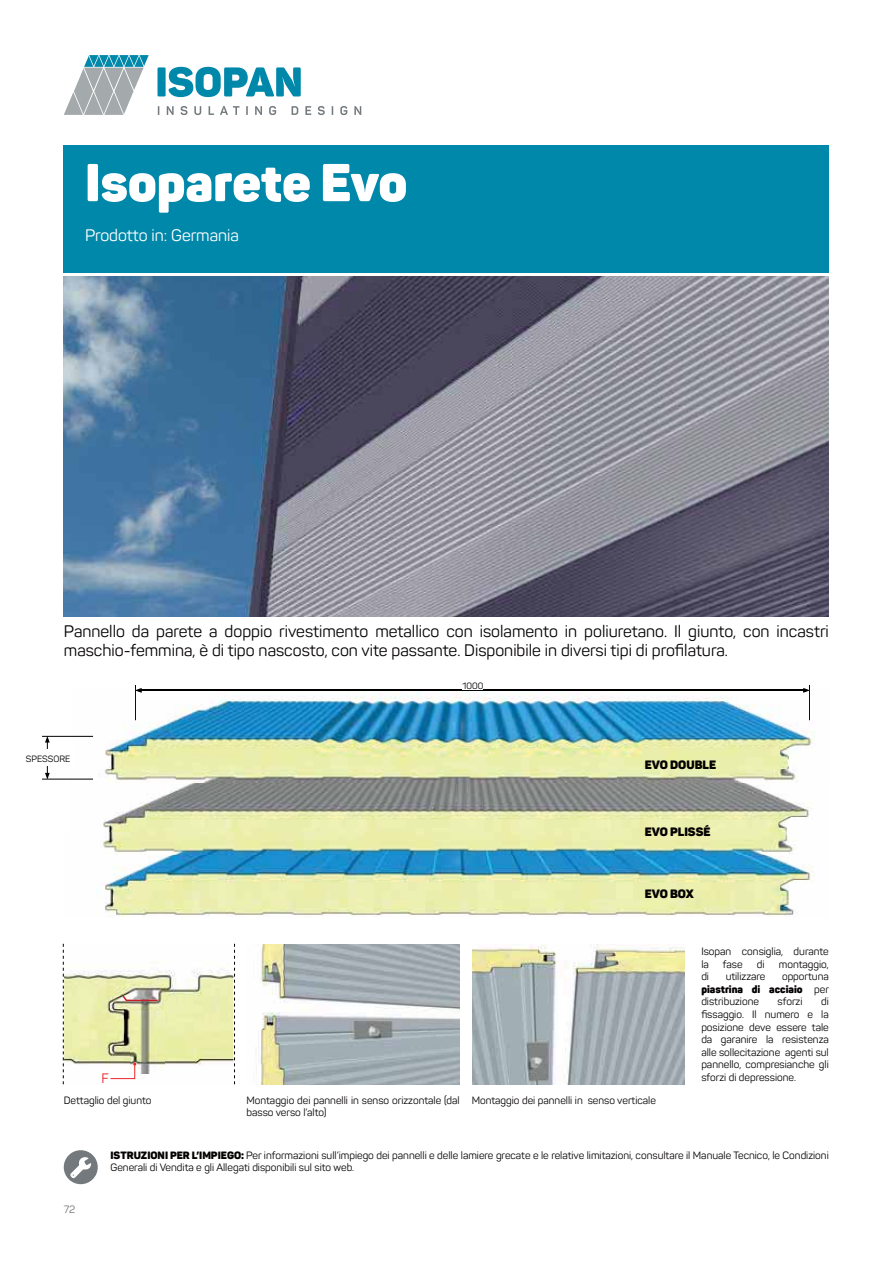
<style>
.page{position:relative;width:893px;height:1263px;background:#fff}
.page>*{position:absolute;margin:0;border:0;box-sizing:border-box;transform-origin:0 0}
.t1{font:900 52.5px "Panton";color:#fff}
.t2{font:16.5px/19.8px "Panton";color:#040000}
.t3{font:16.5px "Panton";color:#fff}
.t4{font:13.5px "Panton";color:#ee2529}
.t5{font:900 12px "Panton";color:#040000}
.t6{font:10.5px/12.6px "Panton";color:#040000}
.t7{font:10.5px "Panton";color:#73797d}
.t8{font:9px "Panton";color:#040000}
.s1{font-weight:900}
</style>
<div class="page">
<div style="left:64px;top:145px;width:765px;height:127px;background:#08a"></div>
<svg style="left:167px;top:106px;width:7px;height:9px"></svg>
<svg style="left:180px;top:106px;width:7px;height:9px"></svg>
<svg style="left:194px;top:106px;width:7px;height:9px"></svg>
<svg style="left:209px;top:106px;width:5px;height:9px"></svg>
<svg style="left:220px;top:106px;width:19px;height:9px"></svg>
<svg style="left:246px;top:106px;width:2px;height:9px"></svg>
<svg style="left:255px;top:106px;width:7px;height:9px"></svg>
<svg style="left:269px;top:106px;width:7px;height:9px"></svg>
<svg style="left:292px;top:106px;width:6px;height:9px"></svg>
<svg style="left:305px;top:106px;width:6px;height:9px"></svg>
<svg style="left:318px;top:106px;width:7px;height:9px"></svg>
<svg style="left:340px;top:106px;width:7px;height:9px"></svg>
<svg style="left:354px;top:106px;width:7px;height:9px"></svg>
<div style="left:157px;top:67px;width:9px;height:29px;background:#08a;border-radius:2px"></div>
<svg style="left:168px;top:67px;width:133px;height:30px"></svg>
<svg style="left:64px;top:55px;width:85px;height:60px"></svg>
<img style="left:98px;top:854px;width:717px;height:63px">
<img style="left:71px;top:778px;width:739px;height:54px">
<img style="left:103px;top:832px;width:693px;height:22px">
<img style="left:64px;top:277px;width:765px;height:340px">
<hr style="left:135px;top:685px;width:1px;height:35px;background:#040000">
<hr style="left:809px;top:685px;width:1px;height:35px;background:#040000">
<img style="left:73px;top:689px;width:742px;height:81px">
<img style="left:73px;top:770px;width:737px;height:12px">
<img style="left:142px;top:690px;width:661px;height:1px">
<img style="left:135px;top:693px;width:1px;height:27px">
<svg style="left:135px;top:688px;width:7px;height:5px"></svg>
<img style="left:809px;top:693px;width:1px;height:27px">
<svg style="left:803px;top:688px;width:8px;height:5px"></svg>
<svg style="left:463px;top:689px;width:20px;height:1px"></svg>
<img style="left:258px;top:945px;width:201px;height:139px">
<img style="left:472px;top:945px;width:213px;height:139px">
<img style="left:64px;top:968px;width:169px;height:112px">
<img style="left:130px;top:985px;width:34px;height:88px">
<svg style="left:234px;top:944px;width:1px;height:140px"></svg>
<svg style="left:63px;top:944px;width:1px;height:140px"></svg>
<svg style="left:110px;top:1063px;width:26px;height:16px"></svg>
<svg style="left:121px;top:994px;width:7px;height:9px"></svg>
<hr style="left:126px;top:1000px;width:32px;height:1px;background:#c52027">
<hr style="left:47px;top:741px;width:1px;height:33px;background:#040000">
<hr style="left:42px;top:779px;width:51px;height:1px;background:#040000">
<svg style="left:45px;top:773px;width:5px;height:6px"></svg>
<hr style="left:42px;top:736px;width:51px;height:1px;background:#040000">
<svg style="left:45px;top:736px;width:5px;height:7px"></svg>
<div style="left:21px;top:749px;width:54px;height:17px;background:#fff"></div>
<div style="left:64px;top:1150px;width:34px;height:34px;background:#73797d;border-radius:50%"></div>
<svg style="left:69px;top:1157px;width:22px;height:23px"></svg>
<h1 class="t1" style="left:85px;top:163px;width:324px">Isoparete Evo</h1>
<h2 class="t3" style="left:85px;top:229px;width:155px">Prodotto in: Germania</h2>
<h2 class="t2" style="left:64px;top:623px;width:766px">Pannello da parete a doppio rivestimento metallico con isolamento in poliuretano. Il giunto, con incastri maschio-femmina, è di tipo nascosto, con vite passante. Disponibile in diversi tipi di profilatura.</h2>
<p class="t8" style="left:26px;top:756px;width:46px">SPESSORE</p>
<p class="t4" style="left:101px;top:1073px;width:9px">F</p>
<p class="t8" style="left:462px;top:682px;width:22px">1000</p>
<p class="t5" style="left:645px;top:760px;width:73px">EVO DOUBLE</p>
<p class="t5" style="left:645px;top:827px;width:67px">EVO PLISSÉ</p>
<p class="t5" style="left:645px;top:889px;width:50px">EVO BOX</p>
<p class="t6" style="left:701px;top:946px;width:129px">Isopan consiglia, durante la</p>
<p class="t6" style="left:723px;top:959px;width:21px">fase</p>
<p class="t6" style="left:757px;top:959px;width:9px">di</p>
<p class="t6" style="left:779px;top:959px;width:51px">montaggio,</p>
<p class="t6" style="left:701px;top:971px;width:9px">di</p>
<p class="t6" style="left:726px;top:971px;width:41px">utilizzare</p>
<p class="t6" style="left:701px;top:971px;width:129px;text-align:justify;text-indent:81px">opportuna <span class="s1">piastrina di acciaio</span> per distribuzione</p>
<p class="t6" style="left:701px;top:997px;width:129px;text-align:justify;text-indent:120px">di fissaggio. Il numero e la posizione deve essere tale da garanire la resistenza alle sollecitazione agenti sul pannello, compresianche gli sforzi di depressione.</p>
<p class="t6" style="left:777px;top:997px;width:26px">sforzi</p>
<p class="t6" style="left:246px;top:1095px;width:215px">Montaggio dei pannelli in senso orizzontale (dal basso verso l’alto)</p>
<p class="t6" style="left:64px;top:1095px;width:89px">Dettaglio del giunto</p>
<p class="t6" style="left:472px;top:1095px;width:186px">Montaggio dei pannelli in senso verticale</p>
<p class="t7" style="left:64px;top:1205px;width:13px">72</p>
<p class="t6" style="left:110px;top:1150px;width:720px"><span class="s1">ISTRUZIONI PER L’IMPIEGO:</span> Per informazioni sull’impiego dei pannelli e delle lamiere grecate e le relative limitazioni, consultare il Manuale Tecnico, le Condizioni<br>Generali di Vendita e gli Allegati disponibili sul sito web.</p>
</div>
